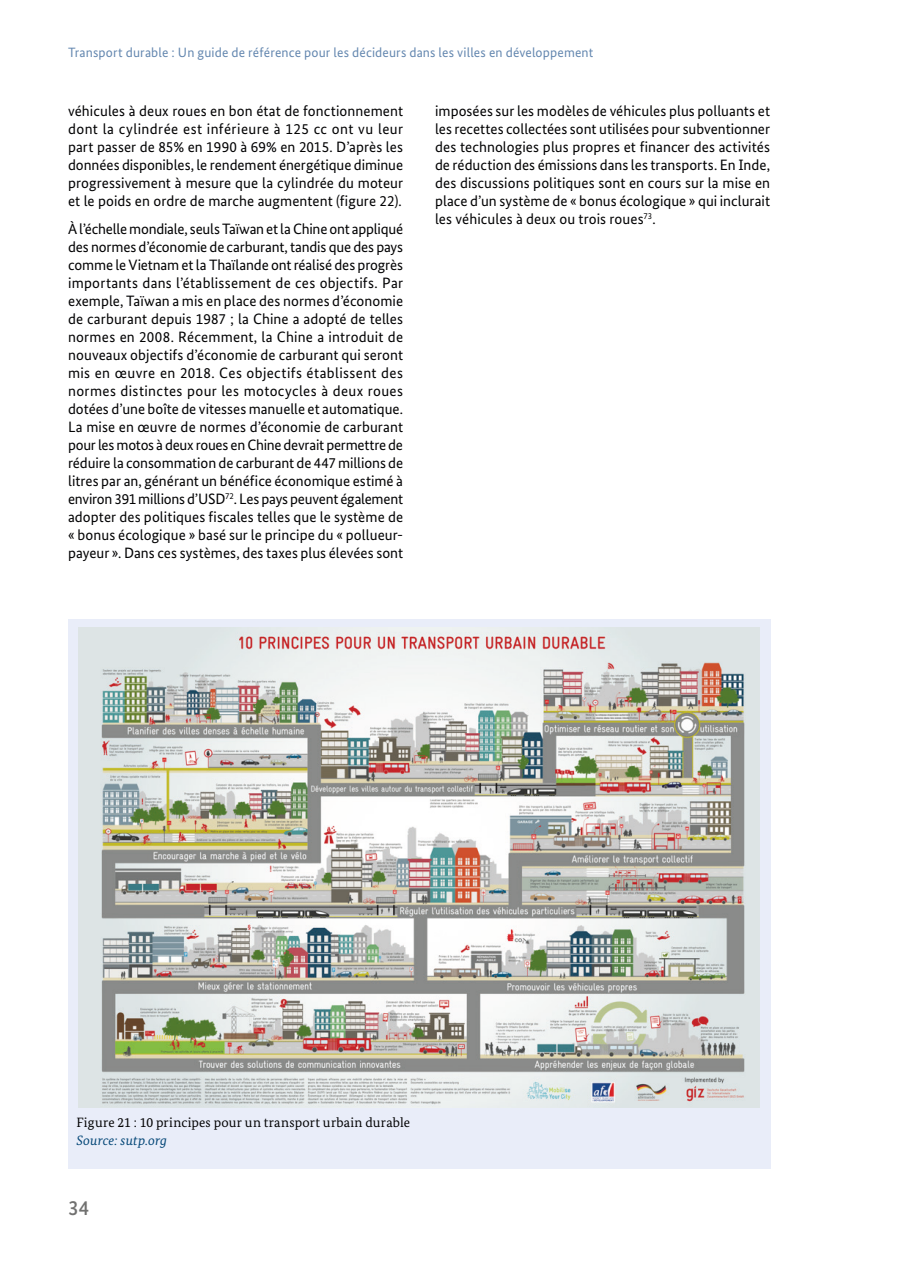
<style>
.page{position:relative;width:902px;height:1272px;background:#fff}
.page>*{position:absolute;margin:0;border:0;box-sizing:border-box;transform-origin:0 0}
.t1{font:500 21px "Bundes Sans";color:#717170}
.t2{font:15px/18px "Bundes Sans";letter-spacing:.005em;color:#020203;text-align:justify}
.t3{font:13.5px "Bundes Sans";letter-spacing:.01em;color:#6588b0}
.t4{font:13.5px "Bundes Serif";letter-spacing:.015em;color:#020203}
.t5{font:italic 13.5px "Bundes Serif";letter-spacing:.01em;color:#034677}
</style>
<div class="page">
<div style="left:68px;top:619px;width:702px;height:488px;background:#e9edf9"></div>
<div style="left:68px;top:1107px;width:702px;height:62px;background:#e9edf9"></div>
<img style="left:79px;top:627px;width:680px;height:480px">
<p class="t3" style="left:68px;top:44px;width:526px">Transport durable : Un guide de référence pour les décideurs dans les villes en développement</p>
<p class="t2" style="left:68px;top:102px;width:336px">véhicules à deux roues en bon état de fonctionnement dont la cylindrée est inférieure à 125 cc ont vu leur part passer de 85% en 1990 à 69% en 2015. D’après les données disponibles, le rendement énergétique diminue progressivement à mesure que la cylindrée du moteur et le poids en ordre de marche augmentent (figure 22).</p>
<p class="t2" style="left:68px;top:219px;width:336px">À l’échelle mondiale, seuls Taïwan et la Chine ont appliqué des normes d’économie de carburant, tandis que des pays comme le Vietnam et la Thaïlande ont réalisé des progrès importants dans l’établissement de ces objectifs. Par exemple, Taïwan a mis en place des normes d’économie de carburant depuis 1987 ; la Chine a adopté de telles normes en 2008. Récemment, la Chine a introduit de nouveaux objectifs d’économie de carburant qui seront mis en œuvre en 2018. Ces objectifs établissent des normes distinctes pour les motocycles à deux roues dotées d’une boîte de vitesses manuelle et automatique.<br>La mise en œuvre de normes d’économie de carburant pour les motos à deux roues en Chine devrait permettre de réduire la consommation de carburant de 447 millions de litres par an, générant un bénéfice économique estimé à environ 391 millions d’USD<sup>72</sup>. Les pays peuvent également adopter des politiques fiscales telles que le système de « bonus écologique » basé sur le principe du « pollueur&shy;payeur ». Dans ces systèmes, des taxes plus élevées sont</p>
<p class="t2" style="left:435px;top:102px;width:336px">imposées sur les modèles de véhicules plus polluants et les recettes collectées sont utilisées pour subventionner des technologies plus propres et financer des activités de réduction des émissions dans les transports. En Inde, des discussions politiques sont en cours sur la mise en place d’un système de « bonus écologique » qui inclurait les véhicules à deux ou trois roues<sup>73</sup>.</p>
<p class="t4" style="left:77px;top:1113px;width:335px">Figure 21 : 10 principes pour un transport urbain durable</p>
<p class="t5" style="left:77px;top:1131px;width:92px">Source: sutp.org</p>
<h1 class="t1" style="left:68px;top:1194px;width:23px">34</h1>
</div>
